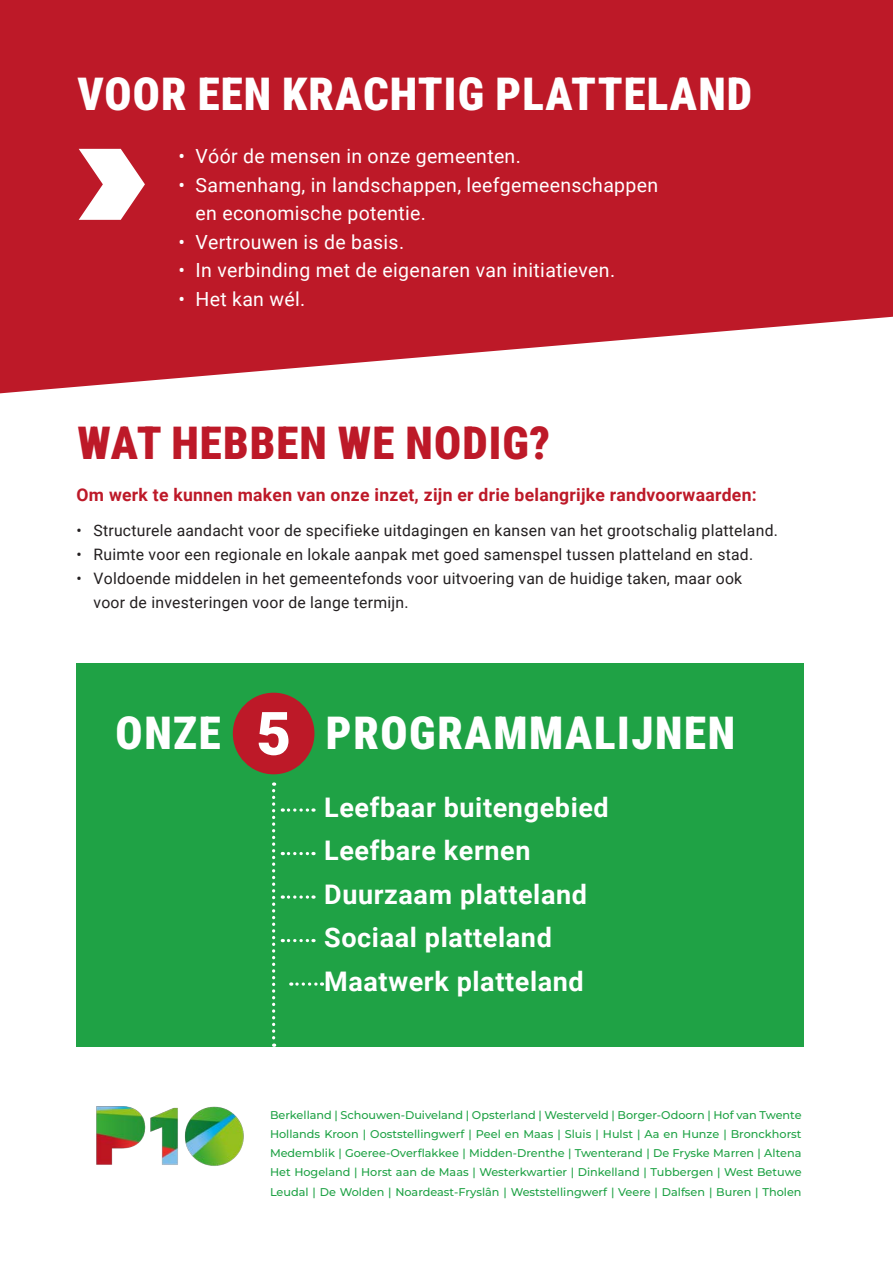
<style>
.page{position:relative;width:893px;height:1263px;background:#fff}
.page>*{position:absolute;margin:0;border:0;box-sizing:border-box;transform-origin:0 0}
.Normaal{font:900 60px "Roboto";color:#fff}
.t1{font:900 45px "Roboto Condensed";letter-spacing:.035em;color:#fff}
.t2{font:900 45px "Roboto Condensed";letter-spacing:.025em;color:#bd1928}
.Normaal-2{font:700 27px "Roboto";letter-spacing:.02em;color:#fff}
.Normaal-3{font:19.5px "Roboto";letter-spacing:.015em;color:#fff}
.Normaal-4{font:700 17.55px "Roboto";letter-spacing:.015em;color:#bd1928}
.Normaal-5{font:15.75px "Roboto";letter-spacing:.015em;color:#231f20}
.t3{font:500 11.25px "Montserrat";color:#1fa245}
</style>
<div class="page">
<div style="left:77px;top:663px;width:727px;height:384px;background:#1fa245"></div>
<svg style="left:0;top:0;width:893px;height:393px;background:#c32f3d"></svg>
<img style="left:96px;top:1106px;width:148px;height:60px">
<div style="left:233px;top:693px;width:81px;height:81px;background:#bd1928;border-radius:50%"></div>
<svg style="left:272px;top:782px;width:3px;height:265px"></svg>
<svg style="left:79px;top:149px;width:66px;height:71px"></svg>
<svg style="left:282px;top:808px;width:32px;height:4px"></svg>
<svg style="left:282px;top:852px;width:32px;height:3px"></svg>
<svg style="left:282px;top:895px;width:32px;height:4px"></svg>
<svg style="left:282px;top:939px;width:32px;height:3px"></svg>
<svg style="left:291px;top:982px;width:31px;height:4px"></svg>
<p class="t1" style="left:77px;top:63px;width:676px">VOOR EEN KRACHTIG PLATTELAND</p>
<p class="Normaal-3" style="left:179px;top:143px;width:344px">• Vóór de mensen in onze gemeenten.</p>
<p class="Normaal-3" style="left:179px;top:171px;width:481px">• Samenhang, in landschappen, leefgemeenschappen</p>
<p class="Normaal-3" style="left:196px;top:200px;width:232px">en economische potentie.</p>
<p class="Normaal-3" style="left:179px;top:228px;width:227px">• Vertrouwen is de basis.</p>
<p class="Normaal-3" style="left:179px;top:257px;width:438px">• In verbinding met de eigenaren van initiatieven.</p>
<p class="Normaal-3" style="left:179px;top:285px;width:128px">• Het kan wél.</p>
<p class="t2" style="left:77px;top:411px;width:474px">WAT HEBBEN WE NODIG?</p>
<p class="Normaal-4" style="left:77px;top:483px;width:682px">Om werk te kunnen maken van onze inzet, zijn er drie belangrijke randvoorwaarden:</p>
<p class="Normaal-5" style="left:77px;top:519px;width:703px">• Structurele aandacht voor de specifieke uitdagingen en kansen van het grootschalig platteland.</p>
<p class="Normaal-5" style="left:77px;top:543px;width:678px">• Ruimte voor een regionale en lokale aanpak met goed samenspel tussen platteland en stad.</p>
<p class="Normaal-5" style="left:77px;top:567px;width:667px">• Voldoende middelen in het gemeentefonds voor uitvoering van de huidige taken, maar ook</p>
<p class="Normaal-5" style="left:94px;top:591px;width:316px">voor de investeringen voor de lange termijn.</p>
<p class="Normaal" style="left:256px;top:691px;width:36px">5</p>
<p class="t1" style="left:116px;top:702px;width:107px">ONZE</p>
<p class="t1" style="left:326px;top:702px;width:411px">PROGRAMMALIJNEN</p>
<p class="Normaal-2" style="left:324px;top:788px;width:286px">Leefbaar buitengebied</p>
<p class="Normaal-2" style="left:324px;top:832px;width:208px">Leefbare kernen</p>
<p class="Normaal-2" style="left:324px;top:875px;width:264px">Duurzaam platteland</p>
<p class="Normaal-2" style="left:324px;top:919px;width:229px">Sociaal platteland</p>
<p class="Normaal-2" style="left:324px;top:962px;width:261px">Maatwerk platteland</p>
<p class="t3" style="left:270px;top:1107px;width:533px">Berkelland | Schouwen-Duiveland | Opsterland | Westerveld | Borger-Odoorn | Hof van Twente</p>
<p class="t3" style="left:270px;top:1126px;width:533px">Hollands Kroon | Ooststellingwerf | Peel en Maas | Sluis | Hulst | Aa en Hunze | Bronckhorst</p>
<p class="t3" style="left:270px;top:1145px;width:533px">Medemblik | Goeree-Overflakkee | Midden-Drenthe | Twenterand | De Fryske Marren | Altena</p>
<p class="t3" style="left:270px;top:1164px;width:533px">Het Hogeland | Horst aan de Maas | Westerkwartier | Dinkelland | Tubbergen | West Betuwe</p>
<p class="t3" style="left:270px;top:1184px;width:533px">Leudal | De Wolden | Noardeast-Fryslân | Weststellingwerf | Veere | Dalfsen | Buren | Tholen</p>
</div>
